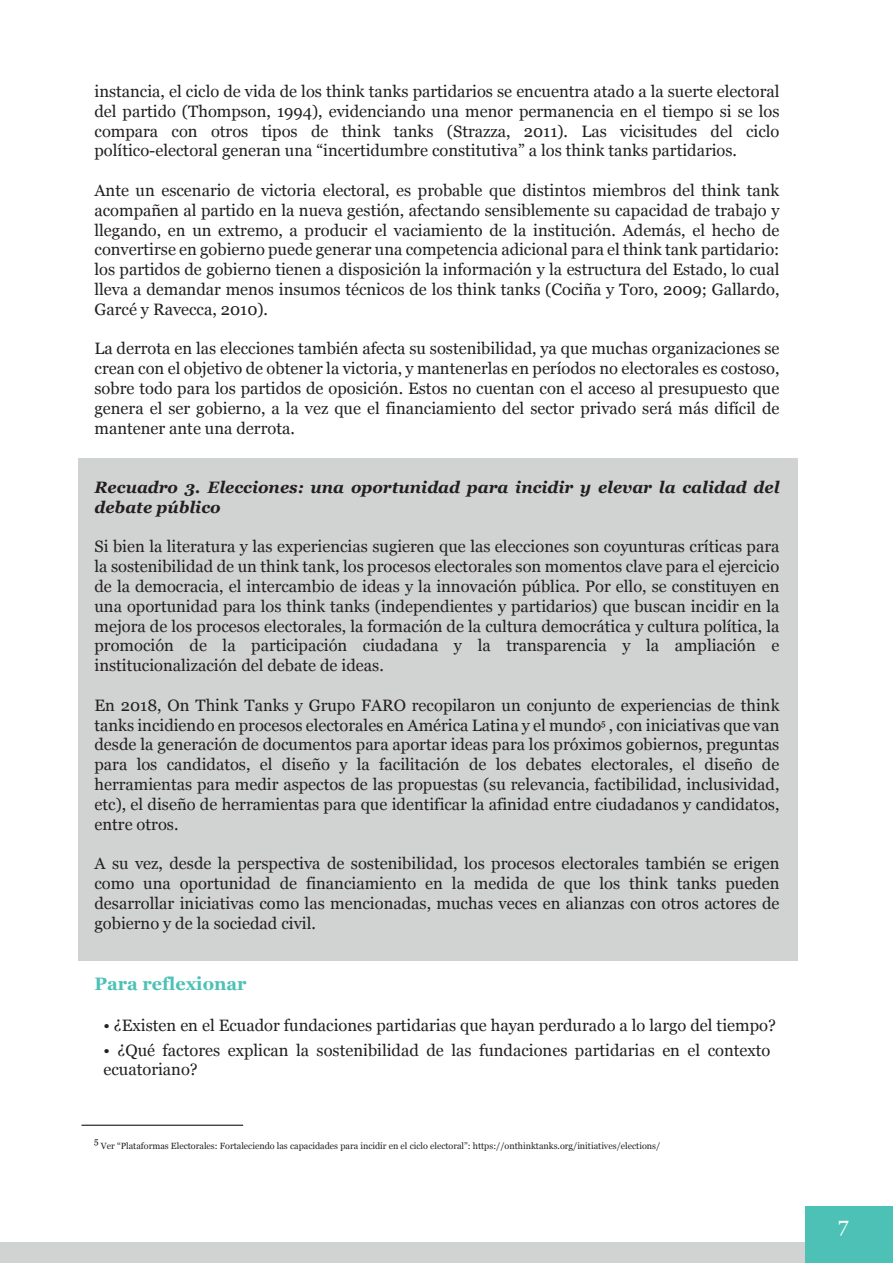
<style>
.page{position:relative;width:893px;height:1263px;background:#fff}
.page>*{position:absolute;margin:0;border:0;box-sizing:border-box;transform-origin:0 0}
.t1{font:21px "Georgia";color:#fff}
.t2{font:700 18px "Georgia";color:#4dc1b6}
.t3{font:16.5px/19.8px "Georgia";color:#231f20;text-align:justify}
.t4{font:italic 700 16.5px/19.8px "Georgia";color:#231f20}
.t5{font:9px "Georgia";color:#231f20}
.t6{font:8.7px "Georgia";color:#0b090c;scale:.96 1}
</style>
<div class="page">
<div style="left:79px;top:458px;width:719px;height:503px;background:#d1d2d2"></div>
<div style="left:0;top:1242px;width:805px;height:21px;background:#d1d2d2"></div>
<div style="left:805px;top:1205px;width:88px;height:57px;background:#4dc1b6"></div>
<hr style="left:81px;top:1125px;width:162px;height:1px;background:#231f20">
<p class="t3" style="left:94px;top:81px;width:686px">instancia, el ciclo de vida de los think tanks partidarios se encuentra atado a la suerte electoral del partido (Thompson, 1994), evidenciando una menor permanencia en el tiempo si se los compara con otros tipos de think tanks (Strazza, 2011). Las vicisitudes del ciclo político-electoral generan una “incertidumbre constitutiva” a los think tanks partidarios.</p>
<p class="t3" style="left:94px;top:180px;width:686px">Ante un escenario de victoria electoral, es probable que distintos miembros del think tank acompañen al partido en la nueva gestión, afectando sensiblemente su capacidad de trabajo y llegando, en un extremo, a producir el vaciamiento de la institución. Además, el hecho de convertirse en gobierno puede generar una competencia adicional para el think tank partidario: los partidos de gobierno tienen a disposición la información y la estructura del Estado, lo cual lleva a demandar menos insumos técnicos de los think tanks (Cociña y Toro, 2009; Gallardo, Garcé y Ravecca, 2010).</p>
<p class="t3" style="left:94px;top:338px;width:686px">La derrota en las elecciones también afecta su sostenibilidad, ya que muchas organizaciones se crean con el objetivo de obtener la victoria, y mantenerlas en períodos no electorales es costoso, sobre todo para los partidos de oposición. Estos no cuentan con el acceso al presupuesto que genera el ser gobierno, a la vez que el financiamiento del sector privado será más difícil de mantener ante una derrota.</p>
<p class="t4" style="left:94px;top:476px;width:687px">Recuadro 3. Elecciones: una oportunidad para incidir y elevar la calidad del debate público</p>
<p class="t3" style="left:94px;top:536px;width:686px">Si bien la literatura y las experiencias sugieren que las elecciones son coyunturas críticas para la sostenibilidad de un think tank, los procesos electorales son momentos clave para el ejercicio de la democracia, el intercambio de ideas y la innovación pública. Por ello, se constituyen en una oportunidad para los think tanks (independientes y partidarios) que buscan incidir en la mejora de los procesos electorales, la formación de la cultura democrática y cultura política, la promoción de la participación ciudadana y la transparencia y la ampliación e institucionalización del debate de ideas.</p>
<p class="t3" style="left:94px;top:694px;width:686px">En 2018, On Think Tanks y Grupo FARO recopilaron un conjunto de experiencias de think tanks incidiendo en procesos electorales en América Latina y el mundo<sup>5</sup> , con iniciativas que van desde la generación de documentos para aportar ideas para los próximos gobiernos, preguntas para los candidatos, el diseño y la facilitación de los debates electorales, el diseño de herramientas para medir aspectos de las propuestas (su relevancia, factibilidad, inclusividad, etc), el diseño de herramientas para que identificar la afinidad entre ciudadanos y candidatos, entre otros.</p>
<p class="t3" style="left:94px;top:853px;width:686px">A su vez, desde la perspectiva de sostenibilidad, los procesos electorales también se erigen como una oportunidad de financiamiento en la medida de que los think tanks pueden desarrollar iniciativas como las mencionadas, muchas veces en alianzas con otros actores de gobierno y de la sociedad civil.</p>
<p class="t2" style="left:94px;top:970px;width:154px">Para reflexionar</p>
<p class="t3" style="left:104px;top:1015px;width:674px">• ¿Existen en el Ecuador fundaciones partidarias que hayan perdurado a lo largo del tiempo?</p>
<p class="t3" style="left:104px;top:1039px;width:668px">• ¿Qué factores explican la sostenibilidad de las fundaciones partidarias en el contexto ecuatoriano?</p>
<p class="t6" style="left:94px;top:1135px;width:6px">5</p>
<p class="t5" style="left:101px;top:1140px;width:561px">Ver “Plataformas Electorales: Fortaleciendo las capacidades para incidir en el ciclo electoral”: https://onthinktanks.org/initiatives/elections/</p>
<p class="t1" style="left:838px;top:1209px;width:12px">7</p>
</div>
